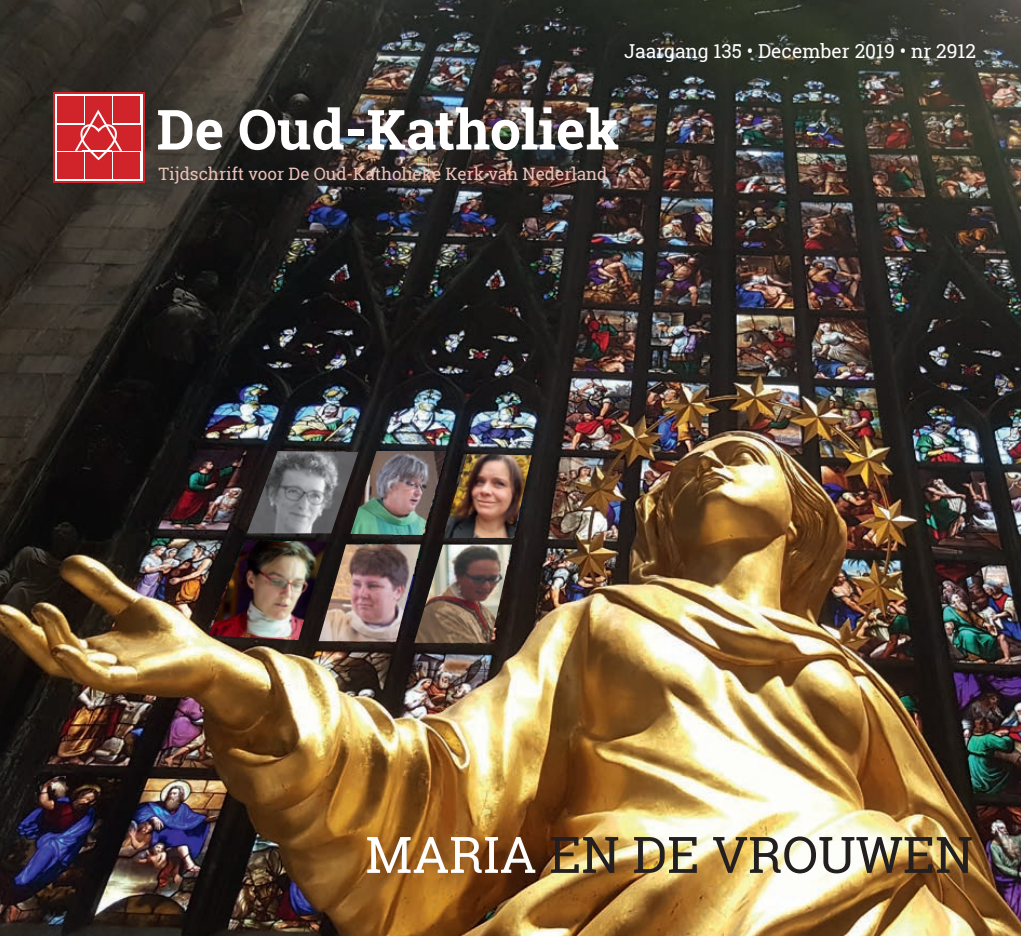
<style>
.page{position:relative;width:1021px;height:936px;background:#fff}
.page>*{position:absolute;margin:0;border:0;box-sizing:border-box;transform-origin:0 0}
.t1{font:700 55.35px "Roboto Slab";color:#fff}
.t2{font:50.4px "Roboto Slab";color:#231f20}
.t3{font:19.2px "Roboto Slab";color:#fff}
.t4{font:17.1px "Roboto Slab";color:#ebc1b7}
.s1{color:#fff}
</style>
<div class="page">
<img style="left:0;top:0;width:1020px;height:935px">
<div style="left:53px;top:92px;width:91px;height:91px;background:linear-gradient(to right,#fff,#fff)"></div>
<svg style="left:55px;top:95px;width:88px;height:86px"></svg>
<div style="left:57px;top:97px;width:26px;height:26px;background:#d1232a"></div>
<div style="left:114px;top:97px;width:26px;height:26px;background:#d1232a"></div>
<div style="left:113px;top:153px;width:27px;height:26px;background:#d1232a"></div>
<div style="left:57px;top:153px;width:27px;height:26px;background:#d1232a"></div>
<div style="left:86px;top:96px;width:26px;height:83px;background:#d1232a"></div>
<div style="left:57px;top:125px;width:83px;height:25px;background:#d1232a"></div>
<svg style="left:75px;top:109px;width:47px;height:51px"></svg>
<hr style="left:82px;top:150px;width:30px;height:2px;background:#fff">
<img style="left:318px;top:544px;width:96px;height:97px">
<img style="left:414px;top:544px;width:98px;height:98px">
<img style="left:350px;top:451px;width:96px;height:84px">
<img style="left:444px;top:454px;width:87px;height:84px">
<img style="left:209px;top:540px;width:118px;height:100px">
<img style="left:247px;top:451px;width:111px;height:82px">
<p class="t3" style="left:624px;top:38px;width:353px">Jaargang 135 • December 2019 • nr 2912</p>
<h1 class="t1" style="left:156px;top:91px;width:464px">De Oud-Katholiek</h1>
<p class="t4" style="left:158px;top:162px;width:450px">Tijdschrift voor De Oud-Katholieke Kerk van Nederland</p>
<h2 class="t2" style="left:365px;top:820px;width:609px"><span class="s1">MARIA</span> EN DE VROUWEN</h2>
</div>
